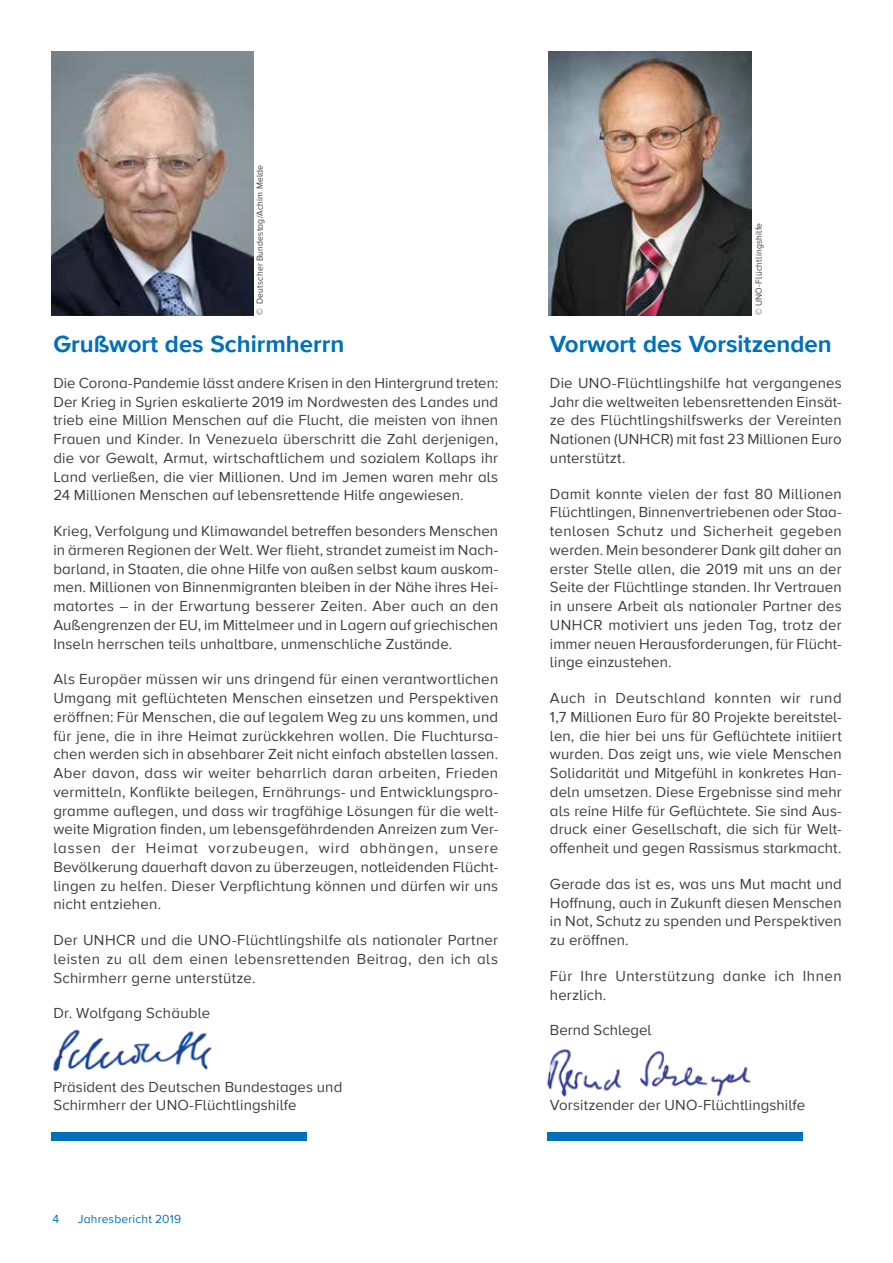
<style>
.page{position:relative;width:893px;height:1263px;background:#fff}
.page>*{position:absolute;margin:0;border:0;box-sizing:border-box;transform-origin:0 0}
.t1{font:700 24px "Proxima Nova A";color:#0070ba}
.t2{font:15px/18.8px "Proxima Nova A";letter-spacing:.01em;color:#3c3c3b;text-align:justify}
.t3{font:15px/18.8px "Proxima Nova A";letter-spacing:.035em;color:#3c3c3b}
.t4{font:12px "Proxima Nova A";letter-spacing:.015em;color:#0070ba}
.t5{font:9px "Proxima Nova A";letter-spacing:.025em;color:#3c3c3b;scale:.95 1}
</style>
<div class="page">
<img style="left:53px;top:1029px;width:159px;height:43px">
<img style="left:546px;top:1049px;width:205px;height:48px">
<div style="left:547px;top:1132px;width:255px;height:9px;background:#0070ba"></div>
<img style="left:549px;top:51px;width:203px;height:264px">
<div style="left:51px;top:1132px;width:255px;height:9px;background:#0070ba"></div>
<img style="left:51px;top:51px;width:203px;height:264px">
<p class="t5" style="left:253px;top:315px;width:160px;rotate:-90deg">© Deutscher Bundestag/Achim Melde</p>
<h1 class="t1" style="left:53px;top:326px;width:292px">Grußwort des Schirmherrn</h1>
<p class="t2" style="left:53px;top:373px;width:446px">Die Corona-Pandemie lässt andere Krisen in den Hintergrund treten:<br>Der Krieg in Syrien eskalierte 2019 im Nordwesten des Landes und trieb eine Million Menschen auf die Flucht, die meisten von ihnen Frauen und Kinder. In Venezuela überschritt die Zahl derjenigen, die vor Gewalt, Armut, wirtschaftlichem und sozialem Kollaps ihr Land verließen, die vier Millionen. Und im Jemen waren mehr als 24 Millionen Menschen auf lebensrettende Hilfe angewiesen.</p>
<p class="t2" style="left:53px;top:521px;width:446px">Krieg, Verfolgung und Klimawandel betreffen besonders Menschen in ärmeren Regionen der Welt. Wer flieht, strandet zumeist im Nach&shy;barland, in Staaten, die ohne Hilfe von außen selbst kaum auskom&shy;men. Millionen von Binnenmigranten bleiben in der Nähe ihres Hei&shy;matortes – in der Erwartung besserer Zeiten. Aber auch an den Außengrenzen der EU, im Mittelmeer und in Lagern auf griechischen Inseln herrschen teils unhaltbare, unmenschliche Zustände.</p>
<p class="t2" style="left:53px;top:669px;width:446px">Als Europäer müssen wir uns dringend für einen verantwortlichen Umgang mit geflüchteten Menschen einsetzen und Perspektiven eröffnen: Für Menschen, die auf legalem Weg zu uns kommen, und für jene, die in ihre Heimat zurückkehren wollen. Die Fluchtursa&shy;chen werden sich in absehbarer Zeit nicht einfach abstellen lassen.<br>Aber davon, dass wir weiter beharrlich daran arbeiten, Frieden vermitteln, Konflikte beilegen, Ernährungs- und Entwicklungspro&shy;gramme auflegen, und dass wir tragfähige Lösungen für die welt&shy;weite Migration finden, um lebensgefährdenden Anreizen zum Ver&shy;lassen der Heimat vorzubeugen, wird abhängen, unsere Bevölkerung dauerhaft davon zu überzeugen, notleidenden Flücht&shy;lingen zu helfen. Dieser Verpflichtung können und dürfen wir uns nicht entziehen.</p>
<p class="t2" style="left:53px;top:930px;width:446px">Der UNHCR und die UNO-Flüchtlingshilfe als nationaler Partner leisten zu all dem einen lebensrettenden Beitrag, den ich als Schirmherr gerne unterstütze.</p>
<p class="t2" style="left:53px;top:1003px;width:159px">Dr. Wolfgang Schäuble</p>
<p class="t2" style="left:53px;top:1077px;width:290px">Präsident des Deutschen Bundestages und<br>Schirmherr der UNO-Flüchtlingshilfe</p>
<p class="t4" style="left:53px;top:1210px;width:8px">4</p>
<p class="t4" style="left:78px;top:1210px;width:105px">Jahresbericht 2019</p>
<p class="t5" style="left:752px;top:315px;width:98px;rotate:-90deg">© UNO-Flüchtlingshilfe</p>
<h1 class="t1" style="left:550px;top:326px;width:283px">Vorwort des Vorsitzenden</h1>
<p class="t2" style="left:550px;top:373px;width:293px">Die UNO-Flüchtlingshilfe hat vergangenes Jahr die weltweiten lebensrettenden Einsät&shy;ze des Flüchtlingshilfswerks der Vereinten Nationen (UNHCR) mit fast 23 Millionen Euro unterstützt.</p>
<p class="t2" style="left:550px;top:484px;width:293px">Damit konnte vielen der fast 80 Millionen Flüchtlingen, Binnenvertriebenen oder Staa&shy;tenlosen Schutz und Sicherheit gegeben werden. Mein besonderer Dank gilt daher an erster Stelle allen, die 2019 mit uns an der Seite der Flüchtlinge standen. Ihr Vertrauen in unsere Arbeit als nationaler Partner des UNHCR motiviert uns jeden Tag, trotz der immer neuen Herausforderungen, für Flücht&shy;linge einzustehen.</p>
<p class="t2" style="left:550px;top:688px;width:293px">Auch in Deutschland konnten wir rund 1,7 Millionen Euro für 80 Projekte bereitstel&shy;len, die hier bei uns für Geflüchtete initiiert wurden. Das zeigt uns, wie viele Menschen Solidarität und Mitgefühl in konkretes Han&shy;deln umsetzen. Diese Ergebnisse sind mehr als reine Hilfe für Geflüchtete. Sie sind Aus&shy;druck einer Gesellschaft, die sich für Welt&shy;offenheit und gegen Rassismus starkmacht.</p>
<p class="t2" style="left:550px;top:874px;width:293px">Gerade das ist es, was uns Mut macht und Hoffnung, auch in Zukunft diesen Menschen in Not, Schutz zu spenden und Perspektiven zu eröffnen.</p>
<p class="t3" style="left:550px;top:966px;width:293px">Für Ihre Unterstützung danke ich Ihnen herzlich.</p>
<p class="t2" style="left:550px;top:1020px;width:103px">Bernd Schlegel</p>
<p class="t2" style="left:550px;top:1095px;width:257px">Vorsitzender der UNO-Flüchtlingshilfe</p>
</div>
